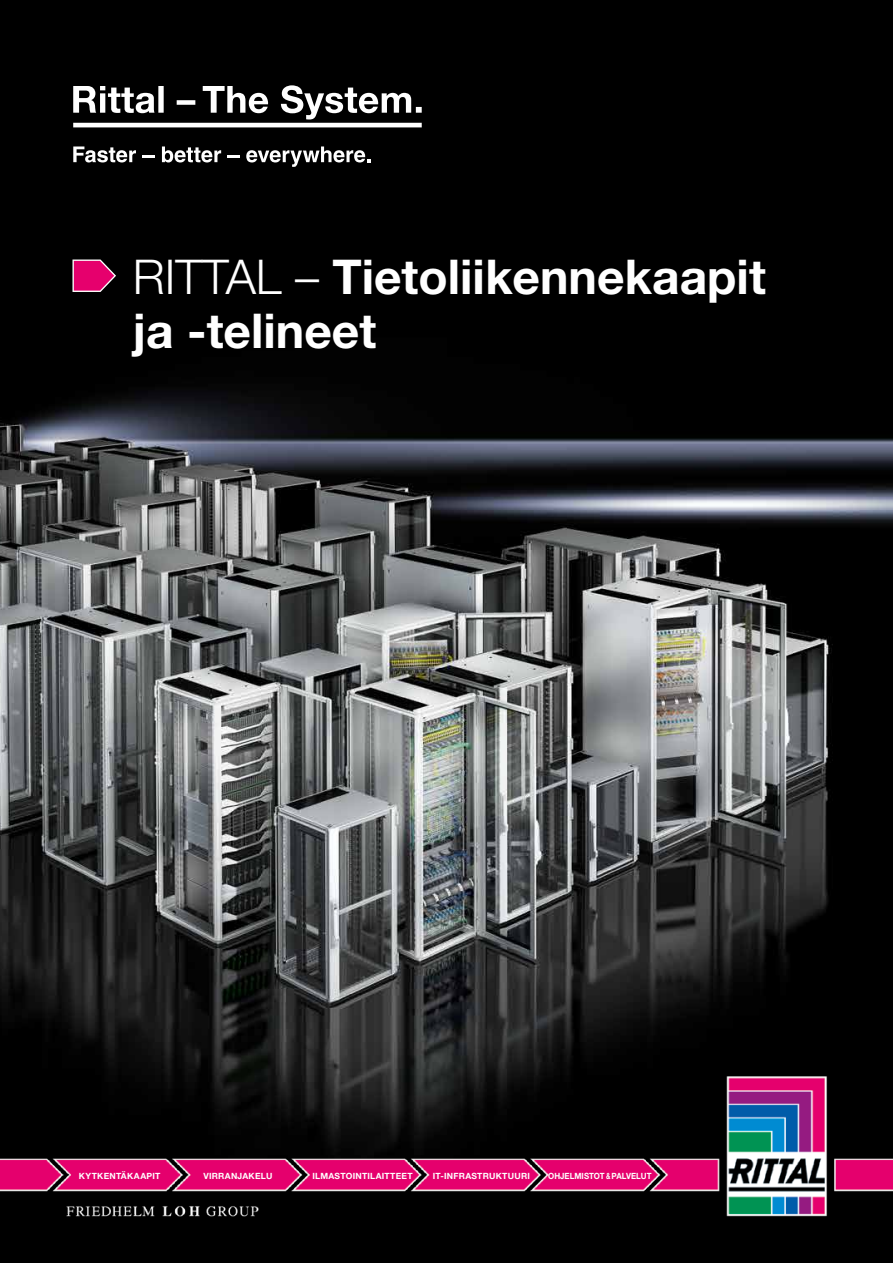
<style>
.page{position:relative;width:893px;height:1263px;background:#fff}
.page>*{position:absolute;margin:0;border:0;box-sizing:border-box;transform-origin:0 0}
.t1{font:700 48px/54px "Helvetica Neue";color:#fff}
.t2{font:700 8.55px "Helvetica Neue";letter-spacing:.025em;color:#fff}
.t3{font:700 8.55px "Helvetica Neue";letter-spacing:.005em;color:#fff;scale:.92 1}
.s1{font-weight:300}
</style>
<div class="page">
<div style="left:0;top:0;width:893px;height:204px;background:#000"></div>
<img style="left:0;top:204px;width:893px;height:832px">
<img style="left:0;top:1036px;width:893px;height:227px">
<svg style="left:72px;top:259px;width:44px;height:33px"></svg>
<svg style="left:73px;top:85px;width:349px;height:42px"></svg>
<svg style="left:73px;top:146px;width:63px;height:16px"></svg>
<svg style="left:142px;top:155px;width:13px;height:2px"></svg>
<svg style="left:162px;top:146px;width:59px;height:16px"></svg>
<svg style="left:228px;top:155px;width:12px;height:2px"></svg>
<svg style="left:246px;top:146px;width:124px;height:21px"></svg>
<h1 class="t1" style="left:133px;top:249px;width:634px"><span class="s1">RITTAL –</span> Tietoliikennekaapit ja -telineet</h1>
<p class="t2" style="left:79px;top:1170px;width:83px">KYTKENTÄKAAPIT</p>
<p class="t2" style="left:203px;top:1170px;width:71px">VIRRANJAKELU</p>
<p class="t2" style="left:312px;top:1170px;width:102px">ILMASTOINTILAITTEET</p>
<p class="t2" style="left:433px;top:1170px;width:99px">IT-INFRASTRUKTUURI</p>
<p class="t3" style="left:548px;top:1170px;width:114px">OHJELMISTOT &amp; PALVELUT</p>
</div>
